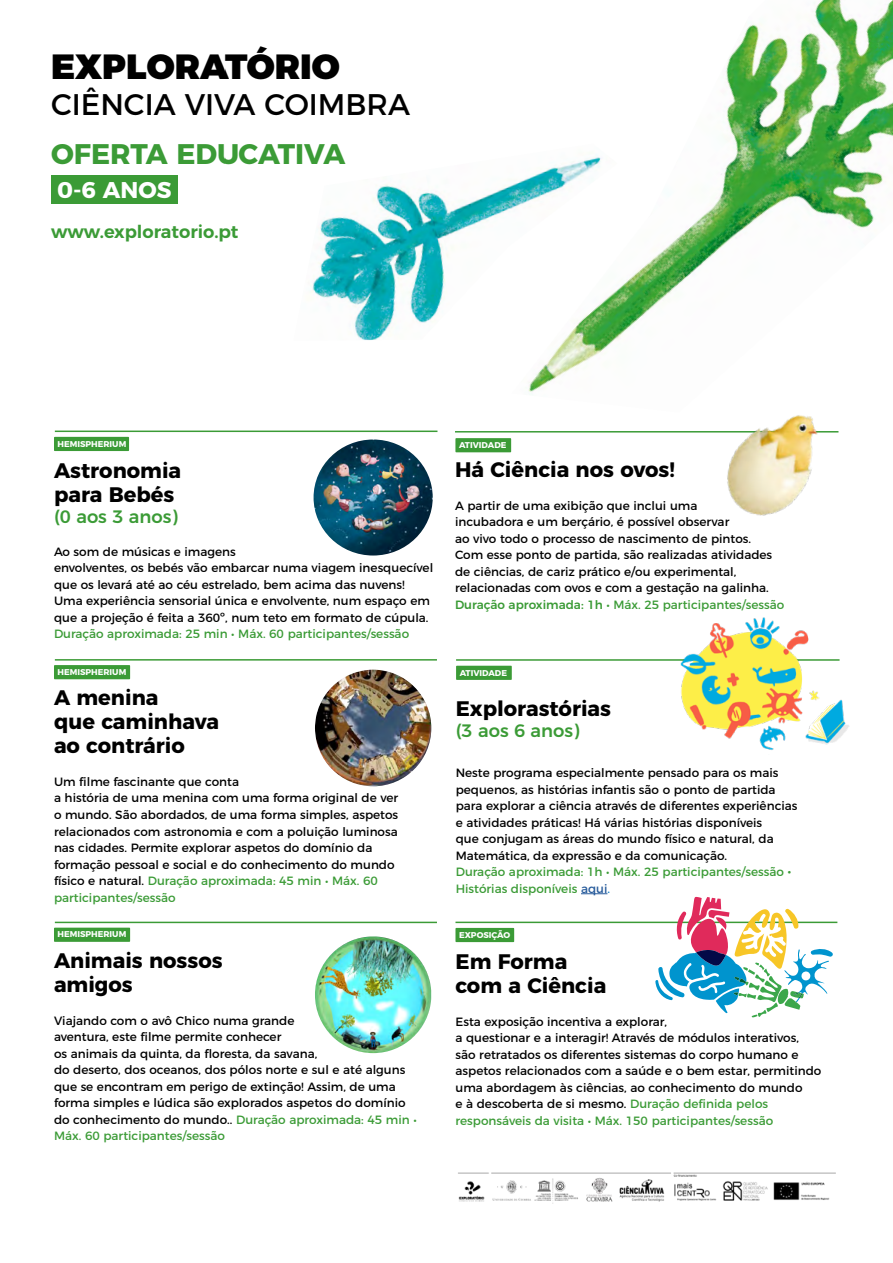
<style>
.page{position:relative;width:893px;height:1263px;background:#fff}
.page>*{position:absolute;margin:0;border:0;box-sizing:border-box;transform-origin:0 0}
.t1{font:900 34.95px "Montserrat";color:#000}
.t2{font:29.85px "Montserrat";color:#000}
.t3{font:700 28.35px "Montserrat";color:#3b9b36}
.t4{font:700 22.8px "Montserrat";color:#fff}
.t5{font:700 21px/24px "Montserrat";color:#000}
.t6{font:500 18px "Montserrat";color:#3b9b36}
.t7{font:600 17.85px "Montserrat";color:#3b9b36}
.t8{font:12px/16.5px "Montserrat";color:#000}
.t9{font:12px "Montserrat";color:#3b9b36}
.t10{font:700 8.4px "Montserrat";color:#fff}
.s1{color:#3b9b36}
.s2{font-weight:500;color:#3b9b36}
.s3{font-family:"Rubik";color:#3b9b36}
.s4{color:#275b9b}
.s5{color:#1a82c5}
</style>
<div class="page">
<div style="left:51px;top:176px;width:126px;height:28px;background:#3b9b36"></div>
<img style="left:315px;top:670px;width:116px;height:116px;border-radius:58px">
<div style="left:455px;top:928px;width:59px;height:14px;background:#3b9b36"></div>
<div style="left:54px;top:437px;width:75px;height:14px;background:#3b9b36"></div>
<div style="left:54px;top:665px;width:76px;height:14px;background:#3b9b36"></div>
<hr style="left:455px;top:922px;width:382px;height:1px;background:#3b9b36">
<hr style="left:55px;top:431px;width:382px;height:1px;background:#3b9b36">
<hr style="left:55px;top:659px;width:382px;height:2px;background:#3b9b36">
<img style="left:314px;top:439px;width:119px;height:116px">
<svg style="left:655px;top:897px;width:179px;height:120px"></svg>
<svg style="left:581px;top:893px;width:26px;height:1px"></svg>
<div style="left:455px;top:438px;width:56px;height:14px;background:#3b9b36"></div>
<div style="left:456px;top:666px;width:56px;height:14px;background:#3b9b36"></div>
<hr style="left:456px;top:659px;width:383px;height:2px;background:#3b9b36">
<hr style="left:455px;top:431px;width:383px;height:1px;background:#3b9b36">
<img style="left:707px;top:415px;width:124px;height:101px">
<img style="left:312px;top:184px;width:200px;height:156px">
<img style="left:512px;top:0;width:381px;height:392px">
<img style="left:458px;top:1172px;width:378px;height:32px">
<img style="left:315px;top:936px;width:116px;height:117px;border-radius:57px">
<div style="left:54px;top:928px;width:76px;height:14px;background:#3b9b36"></div>
<hr style="left:55px;top:922px;width:382px;height:1px;background:#3b9b36">
<img style="left:666px;top:617px;width:183px;height:133px">
<h1 class="t1" style="left:51px;top:37px;width:290px">EXPLORATÓRIO</h1>
<h2 class="t2" style="left:51px;top:81px;width:360px">CIÊNCIA VIVA COIMBRA</h2>
<h3 class="t3" style="left:51px;top:131px;width:296px">OFERTA EDUCATIVA</h3>
<h3 class="t4" style="left:57px;top:171px;width:116px">0-6 ANOS</h3>
<h3 class="t7" style="left:51px;top:217px;width:189px">www.exploratorio.pt</h3>
<p class="t10" style="left:58px;top:437px;width:70px">HEMISPHERIUM</p>
<h3 class="t5" style="left:54px;top:457px;width:129px">Astronomia para Bebés</h3>
<h3 class="t6" style="left:54px;top:502px;width:125px">(0 aos 3 anos)</h3>
<p class="t8" style="left:54px;top:542px;width:381px">Ao som de músicas e imagens<br>envolventes, os bebés vão embarcar numa viagem inesquecível que os levará até ao céu estrelado, bem acima das nuvens!<br>Uma experiência sensorial única e envolvente, num espaço em que a projeção é feita a 360º, num teto em formato de cúpula.</p>
<p class="t9" style="left:54px;top:624px;width:357px">Duração aproximada: 25 min ∙ Máx. 60 participantes/sessão</p>
<p class="t10" style="left:58px;top:665px;width:70px">HEMISPHERIUM</p>
<h3 class="t5" style="left:54px;top:684px;width:167px">A menina<br>que caminhava ao contrário</h3>
<p class="t8" style="left:54px;top:772px;width:346px">Um filme fascinante que conta<br>a história de uma menina com uma forma original de ver o mundo. São abordados, de uma forma simples, aspetos relacionados com astronomia e com a poluição luminosa nas cidades. Permite explorar aspetos do domínio da formação pessoal e social e do conhecimento do mundo físico e natural. <span class="s1">Duração aproximada: 45 min ∙ Máx. 60 participantes/sessão</span></p>
<p class="t10" style="left:58px;top:927px;width:70px">HEMISPHERIUM</p>
<h3 class="t5" style="left:54px;top:946px;width:170px">Animais nossos amigos</h3>
<p class="t8" style="left:54px;top:1011px;width:364px">Viajando com o avô Chico numa grande<br>aventura, este filme permite conhecer<br>os animais da quinta, da floresta, da savana,<br>do deserto, dos oceanos, dos pólos norte e sul e até alguns que se encontram em perigo de extinção! Assim, de uma forma simples e lúdica são explorados aspetos do domínio do conhecimento do mundo.. <span class="s1">Duração aproximada: 45 min ∙ Máx. 60 participantes/sessão</span></p>
<p class="t10" style="left:459px;top:438px;width:49px">ATIVIDADE</p>
<h3 class="t5" style="left:455px;top:456px;width:221px">Há Ciência nos ovos!</h3>
<p class="t8" style="left:455px;top:496px;width:331px">A partir de uma exibição que inclui uma<br>incubadora e um berçário, é possível observar<br>ao vivo todo o processo de nascimento de pintos.<br>Com esse ponto de partida, são realizadas atividades de ciências, de cariz prático e/ou experimental, relacionadas com ovos e com a gestação na galinha.<br><span class="s2">Duração aproximada: 1h</span> <span class="s1">∙ Máx. 25 participantes/sessão</span></p>
<p class="t10" style="left:460px;top:666px;width:49px">ATIVIDADE</p>
<h3 class="t5" style="left:456px;top:694px;width:157px">Explorastórias</h3>
<h3 class="t6" style="left:456px;top:716px;width:125px">(3 aos 6 anos)</h3>
<p class="t8" style="left:456px;top:763px;width:343px">Neste programa especialmente pensado para os mais pequenos, as histórias infantis são o ponto de partida para explorar a ciência através de diferentes experiências e atividades práticas! Há várias histórias disponíveis<br>que conjugam as áreas do mundo físico e natural, da Matemática, da expressão e da comunicação.<br><span class="s1">Duração aproximada: 1h ∙ Máx. 25 participantes/sessão</span> <span class="s3">· </span><span class="s1">Histórias disponíveis</span> <span class="s4">aqui</span><span class="s5">.</span></p>
<p class="t10" style="left:459px;top:928px;width:53px">EXPOSIÇÃO</p>
<h3 class="t5" style="left:455px;top:948px;width:152px">Em Forma com a Ciência</h3>
<p class="t8" style="left:455px;top:1012px;width:367px">Esta exposição incentiva a explorar,<br>a questionar e a interagir! Através de módulos interativos, são retratados os diferentes sistemas do corpo humano e aspetos relacionados com a saúde e o bem estar, permitindo uma abordagem às ciências, ao conhecimento do mundo<br>e à descoberta de si mesmo. <span class="s1">Duração definida pelos responsáveis da visita ∙ Máx. 150 participantes/sessão</span></p>
</div>
